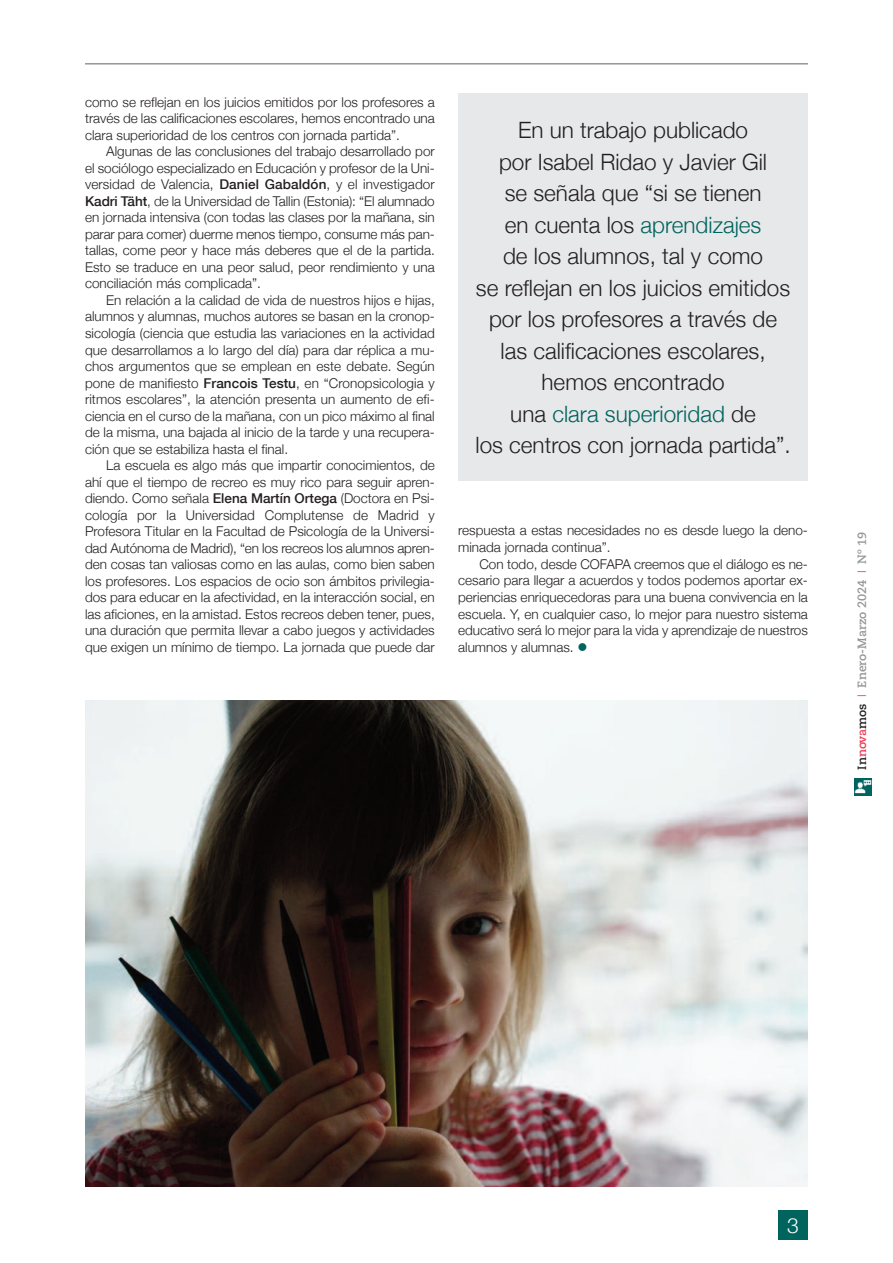
<style>
.page{position:relative;width:893px;height:1263px;background:#fff}
.page>*{position:absolute;margin:0;border:0;box-sizing:border-box;transform-origin:0 0}
.t1{font:300 22.5px/31.5px "Helvetica Neue";color:#231f20;text-align:center}
.t2{font:300 21px "Helvetica Neue";color:#fff}
.t3{font:300 13.5px/16.5px "Helvetica Neue";color:#231f20;text-align:justify}
.t4{font:700 12px "Caecilia LT Std";color:#939598}
.s1{font-weight:500}
.s2{color:#00645e}
.s3{color:#231f20}
.s4{color:#ee3d56}
.s5{font-family:"Helvetica Neue";font-weight:300;color:#ee3d56}
</style>
<div class="page">
<hr style="left:85px;top:63px;width:723px;height:2px;background:#939598">
<div style="left:778px;top:1210px;width:30px;height:29px;background:#00645e"></div>
<img style="left:855px;top:778px;width:17px;height:17px">
<div style="left:458px;top:94px;width:350px;height:387px;background:#e7e8e9"></div>
<img style="left:85px;top:701px;width:723px;height:485px">
<p class="t3" style="left:85px;top:93px;width:351px">como se reflejan en los juicios emitidos por los profesores a través de las calificaciones escolares, hemos encontrado una clara superioridad de los centros con jornada partida”.</p>
<p class="t3" style="left:85px;top:143px;width:351px;text-indent:21px">Algunas de las conclusiones del trabajo desarrollado por el sociólogo especializado en Educación y profesor de la Uni&shy;versidad de Valencia, <span class="s1">Daniel Gabaldón</span>, y el investigador <span class="s1">Kadri Täht</span>, de la Universidad de Tallin (Estonia): “El alumnado en jornada intensiva (con todas las clases por la mañana, sin parar para comer) duerme menos tiempo, consume más pan&shy;tallas, come peor y hace más deberes que el de la partida.<br>Esto se traduce en una peor salud, peor rendimiento y una conciliación más complicada”.</p>
<p class="t3" style="left:85px;top:292px;width:351px;text-indent:21px">En relación a la calidad de vida de nuestros hijos e hijas, alumnos y alumnas, muchos autores se basan en la cronop&shy;sicología (ciencia que estudia las variaciones en la actividad que desarrollamos a lo largo del día) para dar réplica a mu&shy;chos argumentos que se emplean en este debate. Según pone de manifiesto <span class="s1">Francois Testu</span>, en “Cronopsicologia y ritmos escolares”, la atención presenta un aumento de efi&shy;ciencia en el curso de la mañana, con un pico máximo al final de la misma, una bajada al inicio de la tarde y una recupera&shy;ción que se estabiliza hasta el final.</p>
<p class="t3" style="left:85px;top:457px;width:351px;text-indent:21px">La escuela es algo más que impartir conocimientos, de ahí que el tiempo de recreo es muy rico para seguir apren&shy;diendo. Como señala <span class="s1">Elena Martín Ortega</span> (Doctora en Psi&shy;cología por la Universidad Complutense de Madrid y Profesora Titular en la Facultad de Psicología de la Universi&shy;dad Autónoma de Madrid), “en los recreos los alumnos apren&shy;den cosas tan valiosas como en las aulas, como bien saben los profesores. Los espacios de ocio son ámbitos privilegia&shy;dos para educar en la afectividad, en la interacción social, en las aficiones, en la amistad. Estos recreos deben tener, pues, una duración que permita llevar a cabo juegos y actividades que exigen un mínimo de tiempo. La jornada que puede dar</p>
<p class="t1" style="left:475px;top:114px;width:317px">En un trabajo publicado<br>por Isabel Ridao y Javier Gil<br>se señala que “si se tienen<br>en cuenta los <span class="s2">aprendizajes<br></span>de los alumnos, tal y como<br>se reflejan en los juicios emitidos por los profesores a través de las calificaciones escolares, hemos encontrado<br>una <span class="s2">clara superioridad</span> de<br>los centros con jornada partida”.</p>
<p class="t3" style="left:458px;top:522px;width:351px">respuesta a estas necesidades no es desde luego la deno&shy;minada jornada continua”.</p>
<p class="t3" style="left:458px;top:555px;width:351px;text-indent:21px">Con todo, desde COFAPA creemos que el diálogo es ne&shy;cesario para llegar a acuerdos y todos podemos aportar ex&shy;periencias enriquecedoras para una buena convivencia en la escuela. Y, en cualquier caso, lo mejor para nuestro sistema educativo será lo mejor para la vida y aprendizaje de nuestros alumnos y alumnas. <span class="s2">●</span></p>
<p class="t4" style="left:857px;top:770px;width:239px;rotate:-90deg"><span class="s3">In</span><span class="s4">nova</span><span class="s3">mos</span> <span class="s5">I</span> Enero-Marzo 2024 <span class="s5">I</span> Nº 19</p>
<h2 class="t2" style="left:787px;top:1212px;width:13px">3</h2>
</div>
